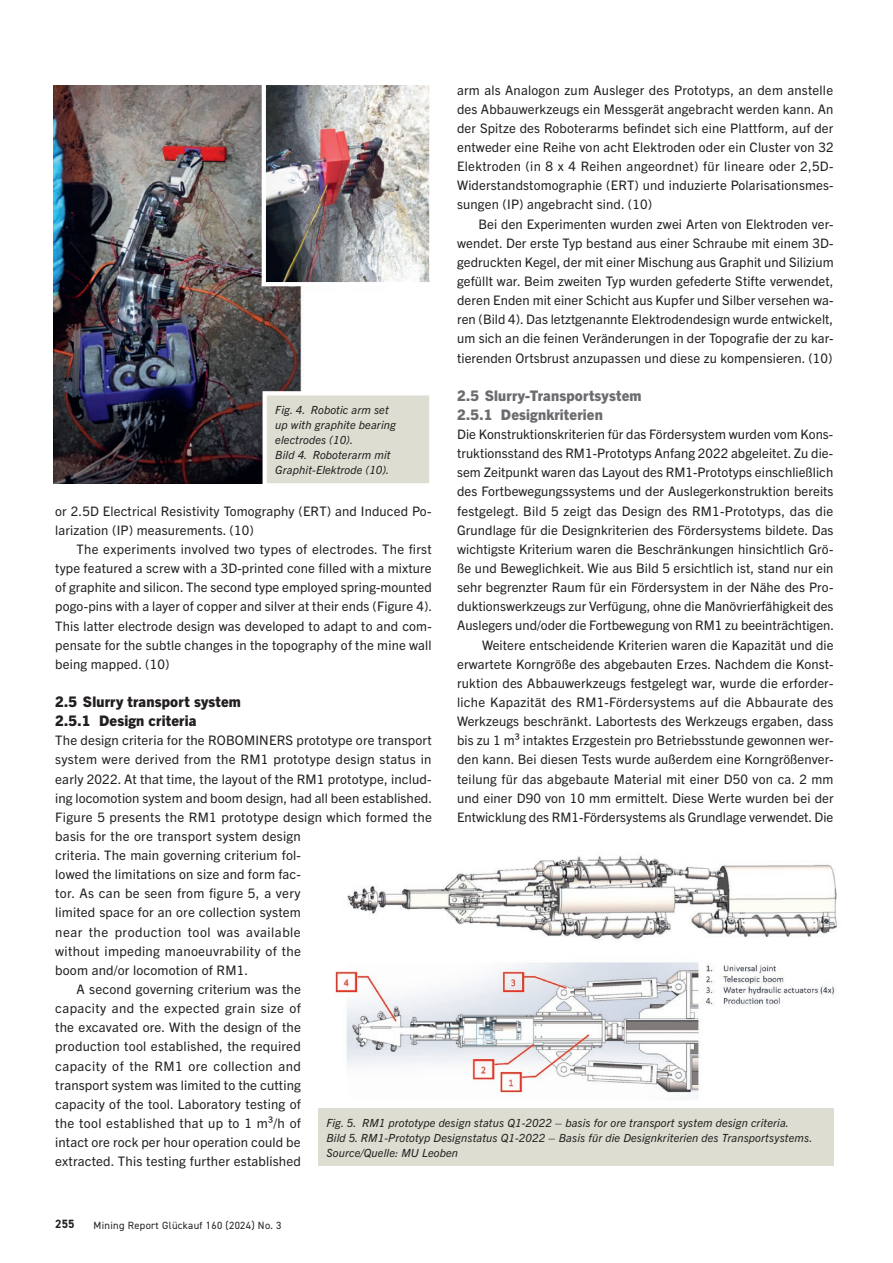
<style>
.page{position:relative;width:893px;height:1263px;background:#fff}
.page>*{position:absolute;margin:0;border:0;box-sizing:border-box;transform-origin:0 0}
.t1{font:800 14.7px/19.2px "Trade Gothic Next LT Pro";letter-spacing:.01em;color:#6c6d70}
.t2{font:800 14.7px/19.2px "Trade Gothic Next LT Pro";letter-spacing:.01em;color:#231f20}
.t3{font:13.2px/19.2px "Trade Gothic Next LT Pro";letter-spacing:.01em;color:#231f20;text-align:justify}
.t4{font:13.2px "Trade Gothic Next LT Pro";letter-spacing:.03em;color:#231f20}
.t5{font:13.2px "Trade Gothic Next LT Pro";letter-spacing:.04em;color:#231f20}
.t6{font:700 12px "DIN2014";color:#231f20}
.t7{font:italic 11.25px/15px "Trade Gothic Next LT Pro";letter-spacing:.01em;color:#231f20}
.t8{font:10.5px "DIN2014";letter-spacing:.03em;color:#231f20}
</style>
<div class="page">
<img style="left:335px;top:855px;width:503px;height:244px">
<div style="left:318px;top:1108px;width:515px;height:58px;background:#deddd1"></div>
<img style="left:53px;top:85px;width:249px;height:398px">
<svg style="left:260px;top:389px;width:170px;height:95px;background:#dcdbd1"></svg>
<img style="left:260px;top:85px;width:170px;height:203px">
<p class="t3" style="left:457px;top:79px;width:378px">arm als Analogon zum Ausleger des Prototyps, an dem anstelle des Abbauwerkzeugs ein Messgerät angebracht werden kann. An der Spitze des Roboterarms befindet sich eine Plattform, auf der entweder eine Reihe von acht Elektroden oder ein Cluster von 32<br>Elektroden (in 8 x 4 Reihen angeordnet) für lineare oder 2,5D-Widerstandstomographie (ERT) und induzierte Polarisationsmes&shy;sungen (IP) angebracht sind. (10)</p>
<p class="t3" style="left:457px;top:213px;width:378px;text-indent:21px">Bei den Experimenten wurden zwei Arten von Elektroden ver&shy;wendet. Der erste Typ bestand aus einer Schraube mit einem 3D&shy;gedruckten Kegel, der mit einer Mischung aus Graphit und Silizium gefüllt war. Beim zweiten Typ wurden gefederte Stifte verwendet, deren Enden mit einer Schicht aus Kupfer und Silber versehen wa&shy;ren (Bild 4). Das letztgenannte Elektrodendesign wurde entwickelt, um sich an die feinen Veränderungen in der Topografie der zu kar&shy;tierenden Ortsbrust anzupassen und diese zu kompensieren. (10)</p>
<p class="t1" style="left:457px;top:385px;width:186px">2.5 Slurry-Transportsystem<br>2.5.1 Designkriterien</p>
<p class="t3" style="left:457px;top:424px;width:378px;text-align:right">Die Konstruktionskriterien für das Fördersystem wurden vom Kons&shy;truktionsstand des RM1-Prototyps Anfang 2022 abgeleitet. Zu die&shy;sem Zeitpunkt waren das Layout des RM1-Prototyps einschließlich des Fortbewegungssystems und der Auslegerkonstruktion bereits festgelegt. Bild 5 zeigt das Design des RM1-Prototyps, das die Grundlage für die Designkriterien des Fördersystems bildete. Das wichtigste Kriterium waren die Beschränkungen hinsichtlich Grö&shy;ße und Beweglichkeit. Wie aus Bild 5 ersichtlich ist, stand nur ein sehr begrenzter Raum für ein Fördersystem in der Nähe des Pro&shy;duktionswerkzeugs zur Verfügung, ohne die Manövrierfähigkeit des Auslegers und/oder die Fortbewegung von RM1 zu beeinträchtigen.<br>Weitere entscheidende Kriterien waren die Kapazität und die erwartete Korngröße des abgebauten Erzes. Nachdem die Konst&shy;ruktion des Abbauwerkzeugs festgelegt war, wurde die erforder&shy;liche Kapazität des RM1-Fördersystems auf die Abbaurate des Werkzeugs beschränkt. Labortests des Werkzeugs ergaben, dass bis zu 1 m³ intaktes Erzgestein pro Betriebsstunde gewonnen wer&shy;den kann. Bei diesen Tests wurde außerdem eine Korngrößenver&shy;teilung für das abgebaute Material mit einer D50 von ca. 2 mm und einer D90 von 10 mm ermittelt. Diese Werte wurden bei der Entwicklung des RM1-Fördersystems als Grundlage verwendet. Die</p>
<p class="t7" style="left:275px;top:401px;width:122px">Fig. 4. Robotic arm set up with graphite bearing electrodes (10).<br>Bild 4. Roboterarm mit<br>Graphit-Elektrode (10).</p>
<p class="t3" style="left:55px;top:500px;width:378px">or 2.5D Electrical Resistivity Tomography (ERT) and Induced Po&shy;larization (IP) measurements. (10)</p>
<p class="t3" style="left:55px;top:539px;width:378px;text-indent:21px">The experiments involved two types of electrodes. The first type featured a screw with a 3D-printed cone filled with a mixture of graphite and silicon. The second type employed spring-mounted pogo-pins with a layer of copper and silver at their ends (Figure 4).<br>This latter electrode design was developed to adapt to and com&shy;pensate for the subtle changes in the topography of the mine wall being mapped. (10)</p>
<p class="t2" style="left:55px;top:691px;width:187px">2.5 Slurry transport system<br>2.5.1 Design criteria</p>
<p class="t3" style="left:55px;top:730px;width:378px">The design criteria for the ROBOMINERS prototype ore transport</p>
<p class="t3" style="left:55px;top:749px;width:378px">system were derived from the RM1 prototype design status in</p>
<p class="t3" style="left:55px;top:768px;width:378px">early 2022. At that time, the layout of the RM1 prototype, includ-</p>
<p class="t3" style="left:55px;top:787px;width:378px">ing locomotion system and boom design, had all been established.</p>
<p class="t3" style="left:55px;top:806px;width:378px">Figure 5 presents the RM1 prototype design which formed the</p>
<p class="t3" style="left:55px;top:826px;width:247px">basis for the ore transport system design</p>
<p class="t3" style="left:55px;top:845px;width:247px">criteria. The main governing criterium fol-</p>
<p class="t3" style="left:55px;top:864px;width:247px">lowed the limitations on size and form fac-</p>
<p class="t3" style="left:55px;top:883px;width:247px">tor. As can be seen from figure 5, a very</p>
<p class="t3" style="left:55px;top:902px;width:247px">limited space for an ore collection system</p>
<p class="t5" style="left:55px;top:923px;width:247px">near the production tool was available</p>
<p class="t3" style="left:55px;top:940px;width:247px">without impeding manoeuvrability of the</p>
<p class="t3" style="left:55px;top:959px;width:194px">boom and/or locomotion of RM1.</p>
<p class="t3" style="left:77px;top:979px;width:226px">A second governing criterium was the</p>
<p class="t4" style="left:55px;top:999px;width:247px">capacity and the expected grain size of</p>
<p class="t3" style="left:55px;top:1017px;width:247px">the excavated ore. With the design of the</p>
<p class="t3" style="left:55px;top:1036px;width:247px">production tool established, the required</p>
<p class="t4" style="left:55px;top:1056px;width:247px">capacity of the RM1 ore collection and</p>
<p class="t3" style="left:55px;top:1074px;width:247px">transport system was limited to the cutting</p>
<p class="t3" style="left:55px;top:1093px;width:247px">capacity of the tool. Laboratory testing of</p>
<p class="t3" style="left:55px;top:1113px;width:247px">the tool established that up to 1 m³/h of</p>
<p class="t3" style="left:55px;top:1132px;width:247px">intact ore rock per hour operation could be</p>
<p class="t3" style="left:55px;top:1151px;width:247px">extracted. This testing further established</p>
<p class="t7" style="left:326px;top:1114px;width:488px">Fig. 5. RM1 prototype design status Q1-2022 – basis for ore transport system design criteria.<br>Bild 5. RM1-Prototyp Designstatus Q1-2022 – Basis für die Designkriterien des Transportsystems.<br>Source/Quelle: MU Leoben</p>
<p class="t6" style="left:55px;top:1216px;width:21px">255</p>
<p class="t8" style="left:94px;top:1218px;width:189px">Mining Report Glückauf 160 (2024) No. 3</p>
</div>
